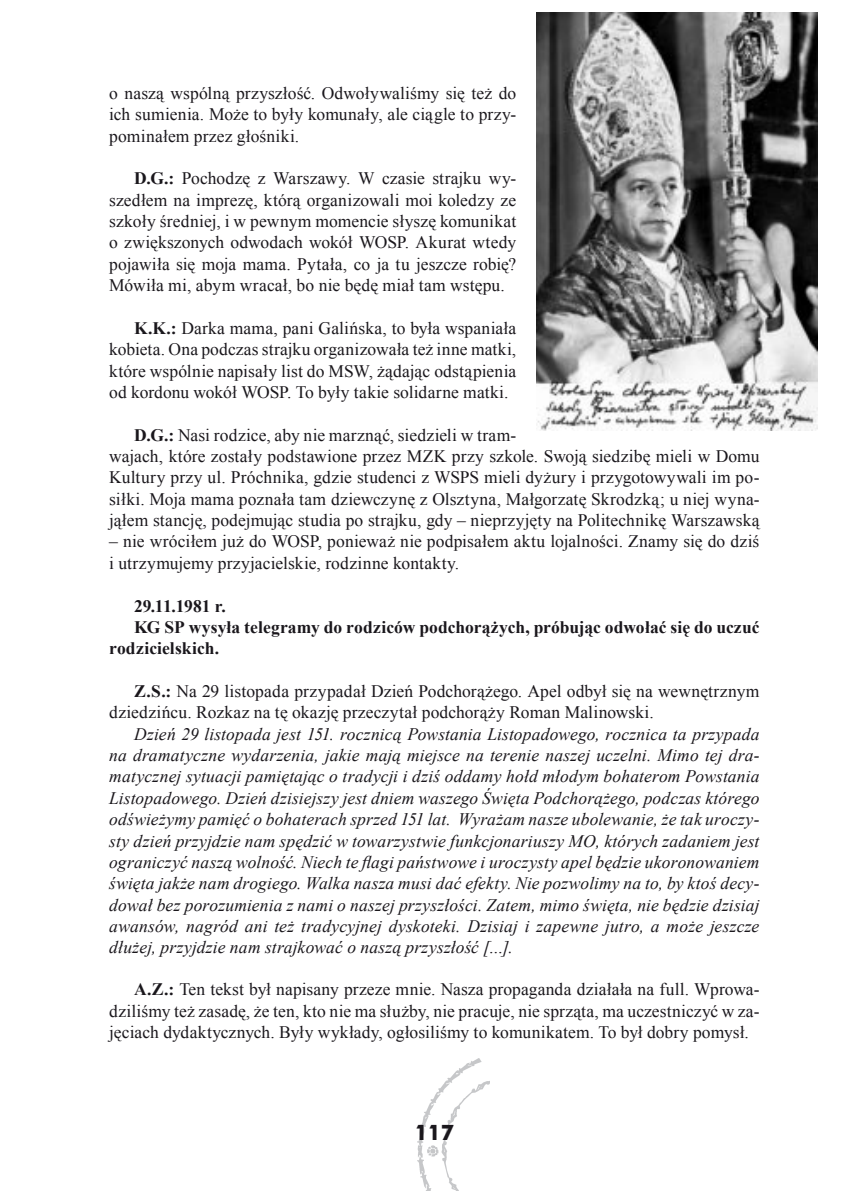
<style>
.page{position:relative;width:844px;height:1191px;background:#fff}
.page>*{position:absolute;margin:0;border:0;box-sizing:border-box;transform-origin:0 0}
.t1{font:700 21px "Futura EU";color:#1a171c}
.t2{font:17.5px/21.3px "Times New Roman";letter-spacing:.005em;color:#1a171c;text-align:justify}
.t3{font:italic 17.5px/21.3px "Times New Roman";letter-spacing:.01em;color:#1a171c;text-align:justify}
.t4{font:700 17.5px "Times New Roman";letter-spacing:.005em;color:#1a171c}
.s1{font-weight:700}
</style>
<div class="page">
<img style="left:418px;top:1058px;width:72px;height:133px">
<img style="left:536px;top:13px;width:281px;height:417px">
<p class="t2" style="left:109px;top:82px;width:408px">o naszą wspólną przyszłość. Odwoływaliśmy się też do ich sumienia. Może to były komunały, ale ciągle to przy&shy;pominałem przez głośniki.</p>
<p class="t2" style="left:109px;top:168px;width:408px;text-indent:25px"><span class="s1">D.G.:</span> Pochodzę z Warszawy. W czasie strajku wy&shy;szedłem na imprezę, którą organizowali moi koledzy ze szkoły średniej, i w pewnym momencie słyszę komunikat o zwiększonych odwodach wokół WOSP. Akurat wtedy pojawiła się moja mama. Pytała, co ja tu jeszcze robię?<br>Mówiła mi, abym wracał, bo nie będę miał tam wstępu.</p>
<p class="t2" style="left:109px;top:317px;width:408px;text-indent:25px"><span class="s1">K.K.:</span> Darka mama, pani Galińska, to była wspaniała kobieta. Ona podczas strajku organizowała też inne matki, które wspólnie napisały list do MSW, żądając odstąpienia od kordonu wokół WOSP. To były takie solidarne matki.</p>
<p class="t2" style="left:109px;top:424px;width:651px;text-align:left;text-indent:25px"><span class="s1">D.G.:</span> Nasi rodzice, aby nie marznąć, siedzieli w tram-<br>wajach, które zostały podstawione przez MZK przy szkole. Swoją siedzibę mieli w Domu Kultury przy ul. Próchnika, gdzie studenci z WSPS mieli dyżury i przygotowywali im po&shy;siłki. Moja mama poznała tam dziewczynę z Olsztyna, Małgorzatę Skrodzką; u niej wyna&shy;jąłem stancję, podejmując studia po strajku, gdy – nieprzyjęty na Politechnikę Warszawską</p>
<p class="t2" style="left:109px;top:530px;width:651px">– nie wróciłem już do WOSP, ponieważ nie podpisałem aktu lojalności. Znamy się do dziś i utrzymujemy przyjacielskie, rodzinne kontakty.</p>
<p class="t4" style="left:134px;top:593px;width:93px">29.11.1981 r.</p>
<p class="t4" style="left:134px;top:615px;width:626px">KG SP wysyła telegramy do rodziców podchorążych, próbując odwołać się do uczuć</p>
<p class="t4" style="left:109px;top:636px;width:111px">rodzicielskich.</p>
<p class="t2" style="left:109px;top:680px;width:651px;text-indent:25px"><span class="s1">Z.S.:</span> Na 29 listopada przypadał Dzień Podchorążego. Apel odbył się na wewnętrznym dziedzińcu. Rozkaz na tę okazję przeczytał podchorąży Roman Malinowski.</p>
<p class="t3" style="left:109px;top:722px;width:651px;text-indent:25px">Dzień 29 listopada jest 151. rocznicą Powstania Listopadowego, rocznica ta przypada na dramatyczne wydarzenia, jakie mają miejsce na terenie naszej uczelni. Mimo tej dra&shy;matycznej sytuacji pamiętając o tradycji i dziś oddamy hołd młodym bohaterom Powstania Listopadowego. Dzień dzisiejszy jest dniem waszego Święta Podchorążego, podczas którego odświeżymy pamięć o bohaterach sprzed 151 lat. Wyrażam nasze ubolewanie, że tak uroczy&shy;sty dzień przyjdzie nam spędzić w towarzystwie funkcjonariuszy MO, których zadaniem jest ograniczyć naszą wolność. Niech te flagi państwowe i uroczysty apel będzie ukoronowaniem święta jakże nam drogiego. Walka nasza musi dać efekty. Nie pozwolimy na to, by ktoś decy&shy;dował bez porozumienia z nami o naszej przyszłości. Zatem, mimo święta, nie będzie dzisiaj awansów, nagród ani też tradycyjnej dyskoteki. Dzisiaj i zapewne jutro, a może jeszcze dłużej, przyjdzie nam strajkować o naszą przyszłość […].</p>
<p class="t2" style="left:109px;top:978px;width:651px;text-indent:25px"><span class="s1">A.Z.:</span> Ten tekst był napisany przeze mnie. Nasza propaganda działała na full. Wprowa&shy;dziliśmy też zasadę, że ten, kto nie ma służby, nie pracuje, nie sprząta, ma uczestniczyć w za&shy;jęciach dydaktycznych. Były wykłady, ogłosiliśmy to komunikatem. To był dobry pomysł.</p>
<p class="t1" style="left:414px;top:1119px;width:14px">117</p>
</div>
